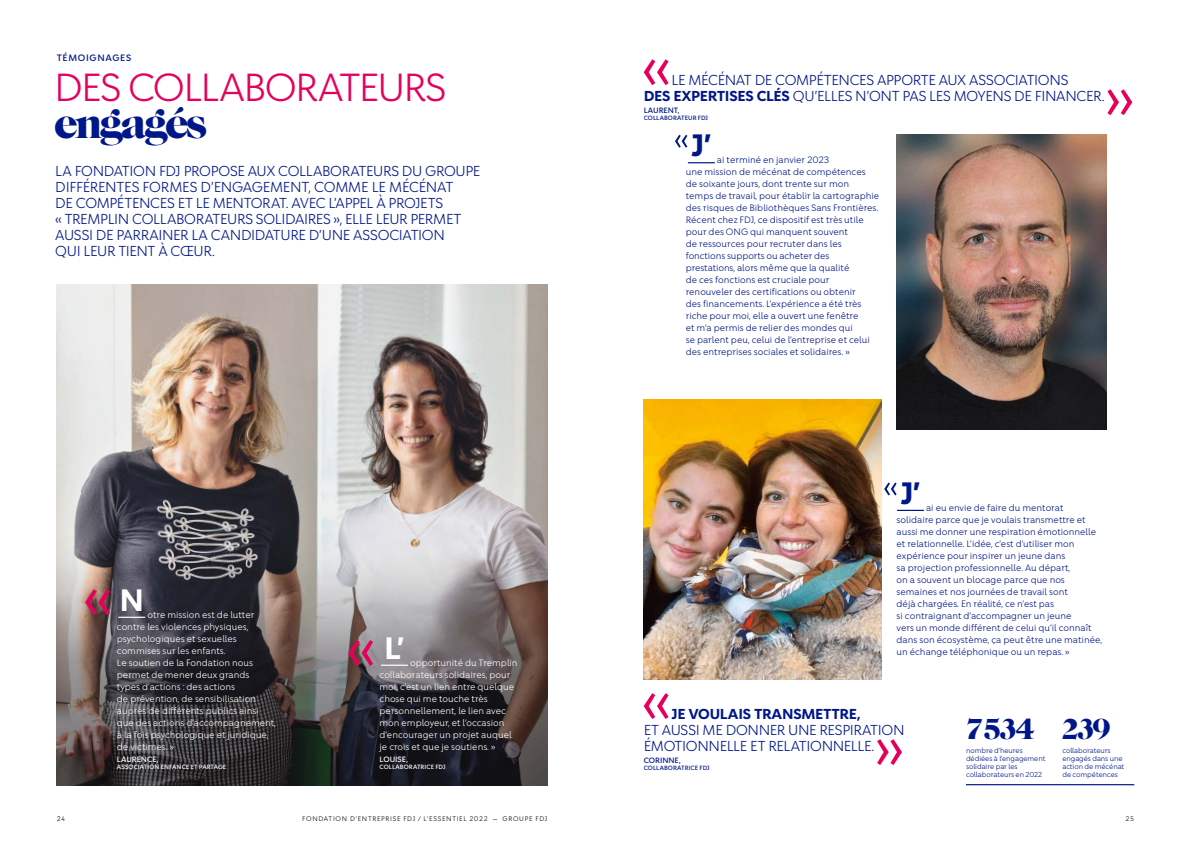
<style>
.page{position:relative;width:1191px;height:842px;background:#fff}
.page>*{position:absolute;margin:0;border:0;box-sizing:border-box;transform-origin:0 0}
.t1{font:42px "Caslon Graphique EF";letter-spacing:-.07em;color:#001789}
.t2{font:38px "Chance";letter-spacing:-.04em;color:#e6005b}
.t3{font:30px "Caslon Graphique EF";letter-spacing:-.045em;color:#001789}
.t4{font:700 30px "Chance";color:#001789}
.t5{font:700 30px "Chance";color:#fff}
.t6{font:14px/16px "Chance";letter-spacing:-.025em;color:#001789}
.t7{font:9px/12px "Chance";color:#001789}
.t8{font:9px/12px "Chance";color:#fff}
.t9{font:500 9px "Chance";letter-spacing:.08em;color:#001789}
.t10{font:500 7.5px "Chance";letter-spacing:-.005em;color:#001789}
.t11{font:500 7.5px "Chance";color:#fff}
.t12{font:7px/8px "Chance";letter-spacing:-.01em;color:#001789}
.t13{font:6.5px "Chance";letter-spacing:.105em;color:#000}
.t14{font:500 6px "Chance";letter-spacing:.01em;color:#fff}
.t15{font:500 6px "Chance";letter-spacing:.01em;color:#001789}
.s1{font-weight:700}
</style>
<div class="page">
<img style="left:57px;top:284px;width:490px;height:501px">
<img style="left:896px;top:135px;width:210px;height:294px">
<img style="left:643px;top:399px;width:239px;height:280px">
<svg style="left:643px;top:693px;width:25px;height:26px"></svg>
<svg style="left:877px;top:739px;width:25px;height:26px"></svg>
<svg style="left:643px;top:59px;width:25px;height:26px"></svg>
<svg style="left:1107px;top:89px;width:25px;height:26px"></svg>
<svg style="left:118px;top:617px;width:27px;height:1px"></svg>
<svg style="left:381px;top:665px;width:27px;height:1px"></svg>
<svg style="left:688px;top:162px;width:27px;height:1px"></svg>
<svg style="left:897px;top:510px;width:27px;height:1px"></svg>
<svg style="left:85px;top:589px;width:25px;height:26px"></svg>
<svg style="left:348px;top:640px;width:25px;height:26px"></svg>
<svg style="left:675px;top:135px;width:12px;height:13px"></svg>
<svg style="left:884px;top:482px;width:12px;height:13px"></svg>
<hr style="left:966px;top:784px;width:168px;height:1px;background:#001789">
<p class="t9" style="left:57px;top:52px;width:76px">TÉMOIGNAGES</p>
<h2 class="t2" style="left:54px;top:63px;width:393px">DES COLLABORATEURS</h2>
<h2 class="t1" style="left:54px;top:101px;width:154px">engagés</h2>
<p class="t6" style="left:55px;top:163px;width:427px">LA FONDATION FDJ PROPOSE AUX COLLABORATEURS DU GROUPE DIFFÉRENTES FORMES D’ENGAGEMENT, COMME LE MÉCÉNAT<br>DE COMPÉTENCES ET LE MENTORAT. AVEC L’APPEL À PROJETS<br>« TREMPLIN COLLABORATEURS SOLIDAIRES », ELLE LEUR PERMET AUSSI DE PARRAINER LA CANDIDATURE D’UNE ASSOCIATION<br>QUI LEUR TIENT À CŒUR.</p>
<p class="t5" style="left:119px;top:581px;width:26px">N</p>
<p class="t8" style="left:117px;top:608px;width:161px;text-indent:30px">otre mission est de lutter contre les violences physiques, psychologiques et sexuelles commises sur les enfants.<br>Le soutien de la Fondation nous permet de mener deux grands<br>types d’actions : des actions<br>de prévention, de sensibilisation auprès de différents publics ainsi que des actions d’accompagnement, à la fois psychologique et juridique, de victimes. »</p>
<p class="t11" style="left:117px;top:754px;width:43px">LAURENCE,</p>
<p class="t14" style="left:117px;top:763px;width:111px">ASSOCIATION ENFANCE ET PARTAGE</p>
<p class="t5" style="left:384px;top:629px;width:22px">L’</p>
<p class="t8" style="left:379px;top:656px;width:140px;text-indent:30px">opportunité du Tremplin collaborateurs solidaires, pour moi, c’est un lien entre quelque chose qui me touche très personnellement, le lien avec mon employeur, et l’occasion d’encourager un projet auquel je crois et que je soutiens. »</p>
<p class="t11" style="left:379px;top:754px;width:30px">LOUISE,</p>
<p class="t14" style="left:379px;top:763px;width:68px">COLLABORATRICE FDJ</p>
<p class="t6" style="left:643px;top:72px;width:462px;text-align:center">LE MÉCÉNAT DE COMPÉTENCES APPORTE AUX ASSOCIATIONS<br><span class="s1">DES EXPERTISES CLÉS</span> QU’ELLES N’ONT PAS LES MOYENS DE FINANCER.</p>
<p class="t10" style="left:643px;top:105px;width:37px">LAURENT,</p>
<p class="t15" style="left:643px;top:114px;width:66px">COLLABORATEUR FDJ</p>
<p class="t4" style="left:691px;top:126px;width:22px">J’</p>
<p class="t7" style="left:686px;top:154px;width:195px;text-indent:31px">ai terminé en janvier 2023<br>une mission de mécénat de compétences de soixante jours, dont trente sur mon<br>temps de travail, pour établir la cartographie des risques de Bibliothèques Sans Frontières.<br>Récent chez FDJ, ce dispositif est très utile pour des ONG qui manquent souvent<br>de ressources pour recruter dans les fonctions supports ou acheter des prestations, alors même que la qualité<br>de ces fonctions est cruciale pour<br>renouveler des certifications ou obtenir<br>des financements. L’expérience a été très riche pour moi, elle a ouvert une fenêtre<br>et m’a permis de relier des mondes qui<br>se parlent peu, celui de l’entreprise et celui des entreprises sociales et solidaires. »</p>
<p class="t4" style="left:900px;top:474px;width:22px">J’</p>
<p class="t7" style="left:896px;top:501px;width:207px;text-indent:30px">ai eu envie de faire du mentorat solidaire parce que je voulais transmettre et aussi me donner une respiration émotionnelle et relationnelle. L’idée, c’est d’utiliser mon expérience pour inspirer un jeune dans<br>sa projection professionnelle. Au départ,<br>on a souvent un blocage parce que nos semaines et nos journées de travail sont<br>déjà chargées. En réalité, ce n’est pas<br>si contraignant d’accompagner un jeune<br>vers un monde différent de celui qu’il connaît dans son écosystème, ça peut être une matinée, un échange téléphonique ou un repas. »</p>
<p class="t6" style="left:643px;top:705px;width:262px;text-indent:28px"><span class="s1">JE VOULAIS TRANSMETTRE,<br></span>ET AUSSI ME DONNER UNE RESPIRATION<br>ÉMOTIONNELLE ET RELATIONNELLE.</p>
<p class="t10" style="left:643px;top:755px;width:39px">CORINNE,</p>
<p class="t15" style="left:643px;top:764px;width:68px">COLLABORATRICE FDJ</p>
<p class="t3" style="left:966px;top:712px;width:71px">7 534</p>
<p class="t12" style="left:966px;top:746px;width:81px">nombre d’heures dédiées à l’engagement solidaire par les collaborateurs en 2022</p>
<p class="t3" style="left:1062px;top:712px;width:50px">239</p>
<p class="t12" style="left:1062px;top:746px;width:63px">collaborateurs engagés dans une action de mécénat de compétences</p>
<p class="t13" style="left:57px;top:814px;width:10px">24</p>
<p class="t13" style="left:302px;top:814px;width:246px">FONDATION D’ENTREPRISE FDJ / L’ESSENTIEL 2022 — GROUPE FDJ</p>
<p class="t13" style="left:1125px;top:814px;width:10px">25</p>
</div>
